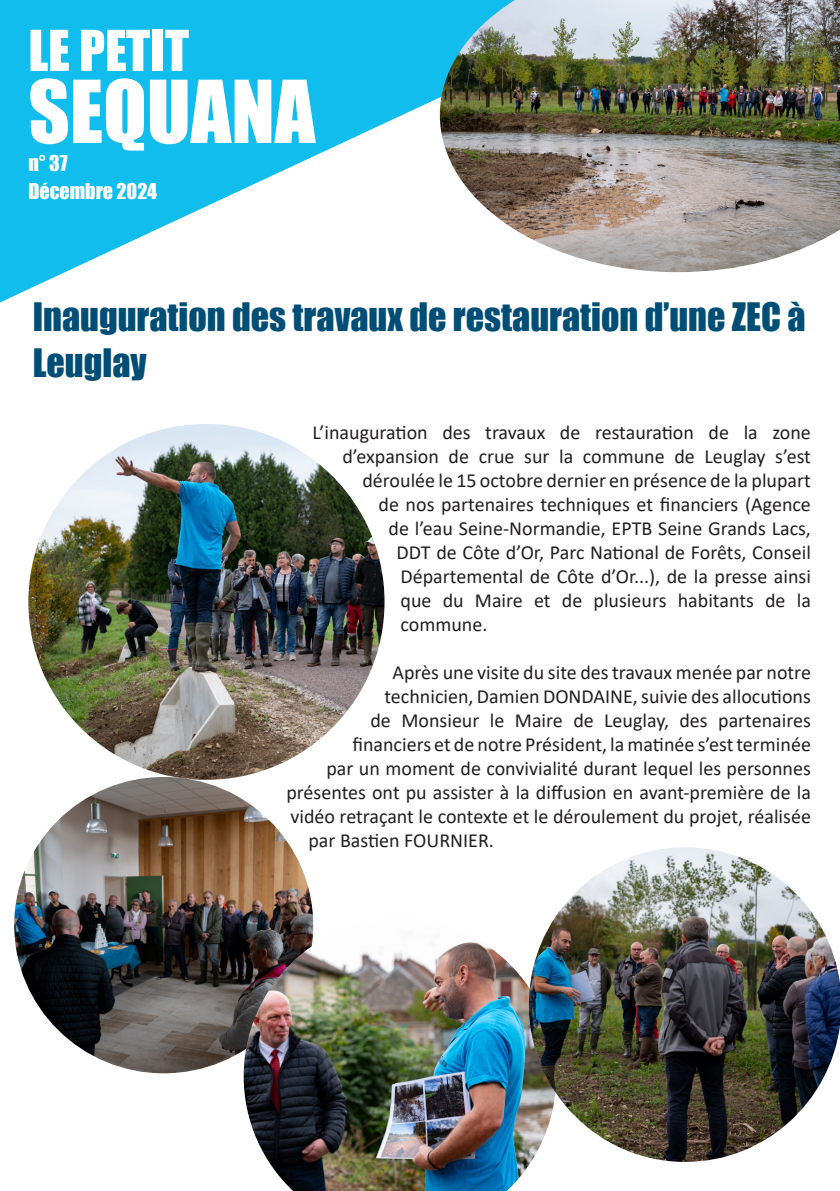
<style>
.page{position:relative;width:840px;height:1191px;background:#fff}
.page>*{position:absolute;margin:0;border:0;box-sizing:border-box;transform-origin:0 0}
.t1{font:80px "Impact";color:#fff}
.t2{font:52px "Impact";color:#fff}
.t3{font:36px/46px "Impact";color:#004e75}
.t4{font:20px "Calibri";color:#231f20}
.t5{font:20px "Impact";color:#fff}
</style>
<div class="page">
<svg style="left:0;top:0;width:439px;height:302px;fill:#10bded"></svg>
<img style="left:439px;top:0;width:400px;height:272px">
<img style="left:28px;top:424px;width:356px;height:356px;border-radius:178px">
<img style="left:14px;top:777px;width:299px;height:296px">
<img style="left:243px;top:918px;width:289px;height:273px">
<img style="left:528px;top:847px;width:311px;height:314px">
<p class="t2" style="left:28px;top:10px;width:162px">LE PETIT</p>
<p class="t1" style="left:28px;top:49px;width:288px">SEQUANA</p>
<p class="t5" style="left:28px;top:148px;width:41px">n° 37</p>
<p class="t5" style="left:28px;top:176px;width:130px">Décembre 2024</p>
<p class="t3" style="left:33px;top:293px;width:773px">Inauguration des travaux de restauration d’une ZEC à<br>Leuglay</p>
<p class="t4" style="left:312px;top:418px;width:499px">L’inauguration des travaux de restauration de la zone</p>
<p class="t4" style="left:342px;top:442px;width:469px">d’expansion de crue sur la commune de Leuglay s’est</p>
<p class="t4" style="left:362px;top:466px;width:449px">déroulée le 15 octobre dernier en présence de la plupart</p>
<p class="t4" style="left:378px;top:490px;width:433px">de nos partenaires techniques et financiers (Agence</p>
<p class="t4" style="left:388px;top:514px;width:424px">de l’eau Seine-Normandie, EPTB Seine Grands Lacs,</p>
<p class="t4" style="left:396px;top:538px;width:415px">DDT de Côte d’Or, Parc National de Forêts, Conseil</p>
<p class="t4" style="left:400px;top:562px;width:411px">Départemental de Côte d’Or...), de la presse ainsi</p>
<p class="t4" style="left:400px;top:586px;width:411px">que du Maire et de plusieurs habitants de la</p>
<p class="t4" style="left:400px;top:610px;width:88px">commune.</p>
<p class="t4" style="left:392px;top:658px;width:420px">Après une visite du site des travaux menée par notre</p>
<p class="t4" style="left:384px;top:682px;width:427px">technicien, Damien DONDAINE, suivie des allocutions</p>
<p class="t4" style="left:370px;top:706px;width:441px">de Monsieur le Maire de Leuglay, des partenaires</p>
<p class="t4" style="left:352px;top:730px;width:460px">financiers et de notre Président, la matinée s’est terminée</p>
<p class="t4" style="left:326px;top:754px;width:485px">par un moment de convivialité durant lequel les personnes</p>
<p class="t4" style="left:286px;top:778px;width:525px">présentes ont pu assister à la diffusion en avant-première de la</p>
<p class="t4" style="left:290px;top:802px;width:522px">vidéo retraçant le contexte et le déroulement du projet, réalisée</p>
<p class="t4" style="left:308px;top:826px;width:187px">par Bastien FOURNIER.</p>
</div>
